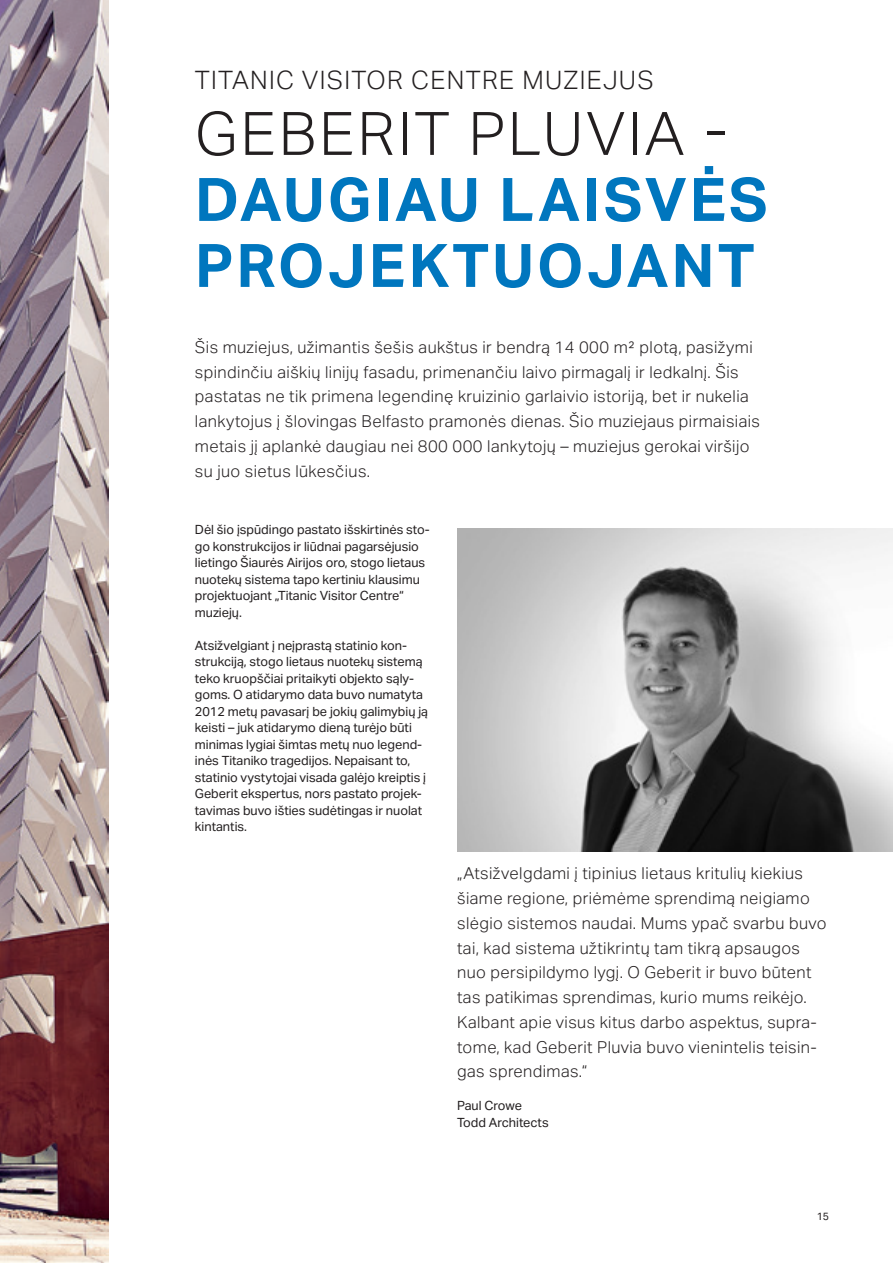
<style>
.page{position:relative;width:893px;height:1263px;background:#fff}
.page>*{position:absolute;margin:0;border:0;box-sizing:border-box;transform-origin:0 0}
.Header_40_44_bold_al{font:700 60px "Aktiv Grotesk Geberit";letter-spacing:.05em;color:#0076be}
.Header_40_44_light_a{font:300 60px "Aktiv Grotesk Geberit";letter-spacing:.05em;color:#231f20}
.Subheader_17_22_ligh{font:300 25.5px "Aktiv Grotesk Geberit";letter-spacing:.05em;color:#231f20}
.Display_text_11_16_5{font:300 16.5px/24.8px "Aktiv Grotesk Geberit";letter-spacing:.025em;color:#231f20}
.Body_copy_8_5_11_reg{font:12.75px/16.5px "Aktiv Grotesk Geberit";color:#231f20}
.t1{font:10.5px "Aktiv Grotesk Geberit";color:#231f20}
</style>
<div class="page">
<img style="left:0;top:0;width:108px;height:1263px">
<img style="left:457px;top:528px;width:436px;height:323px">
<p class="Subheader_17_22_ligh" style="left:195px;top:65px;width:460px">TITANIC VISITOR CENTRE MUZIEJUS</p>
<p class="Header_40_44_light_a" style="left:195px;top:99px;width:534px">GEBERIT PLUVIA -</p>
<p class="Header_40_44_bold_al" style="left:195px;top:162px;width:574px">DAUGIAU LAISVĖS</p>
<p class="Header_40_44_bold_al" style="left:195px;top:228px;width:561px">PROJEKTUOJANT</p>
<p class="Display_text_11_16_5" style="left:195px;top:335px;width:567px">Šis muziejus, užimantis šešis aukštus ir bendrą 14 000 m² plotą, pasižymi spindinčiu aiškių linijų fasadu, primenančiu laivo pirmagalį ir ledkalnį. Šis pastatas ne tik primena legendinę kruizinio garlaivio istoriją, bet ir nukelia lankytojus į šlovingas Belfasto pramonės dienas. Šio muziejaus pirmaisiais metais jį aplankė daugiau nei 800 000 lankytojų – muziejus gerokai viršijo su juo sietus lūkesčius.</p>
<p class="Body_copy_8_5_11_reg" style="left:195px;top:522px;width:236px">Dėl šio įspūdingo pastato išskirtinės sto&shy;go konstrukcijos ir liūdnai pagarsėjusio</p>
<p class="Body_copy_8_5_11_reg" style="left:195px;top:555px;width:232px">lietingo Šiaurės Airijos oro, stogo lietaus</p>
<p class="Body_copy_8_5_11_reg" style="left:195px;top:571px;width:226px">nuotekų sistema tapo kertiniu klausimu</p>
<p class="Body_copy_8_5_11_reg" style="left:195px;top:588px;width:211px">projektuojant „Titanic Visitor Centre“</p>
<p class="Body_copy_8_5_11_reg" style="left:195px;top:604px;width:49px">muziejų.</p>
<p class="Body_copy_8_5_11_reg" style="left:195px;top:637px;width:235px">Atsižvelgiant į neįprastą statinio kon&shy;strukciją, stogo lietaus nuotekų sistemą teko kruopščiai pritaikyti objekto sąly&shy;goms. O atidarymo data buvo numatyta 2012 metų pavasarį be jokių galimybių ją keisti – juk atidarymo dieną turėjo būti minimas lygiai šimtas metų nuo legend&shy;inės Titaniko tragedijos. Nepaisant to, statinio vystytojai visada galėjo kreiptis į Geberit ekspertus, nors pastato projek&shy;tavimas buvo išties sudėtingas ir nuolat kintantis.</p>
<p class="Display_text_11_16_5" style="left:457px;top:861px;width:371px">„Atsižvelgdami į tipinius lietaus kritulių kiekius šiame regione, priėmėme sprendimą neigiamo slėgio sistemos naudai. Mums ypač svarbu buvo tai, kad sistema užtikrintų tam tikrą apsaugos nuo persipildymo lygį. O Geberit ir buvo būtent tas patikimas sprendimas, kurio mums reikėjo.<br>Kalbant apie visus kitus darbo aspektus, supra&shy;tome, kad Geberit Pluvia buvo vienintelis teisin&shy;gas sprendimas.“</p>
<p class="Body_copy_8_5_11_reg" style="left:457px;top:1097px;width:66px">Paul Crowe</p>
<p class="Body_copy_8_5_11_reg" style="left:457px;top:1114px;width:93px">Todd Architects</p>
<p class="t1" style="left:817px;top:1210px;width:14px">15</p>
</div>
